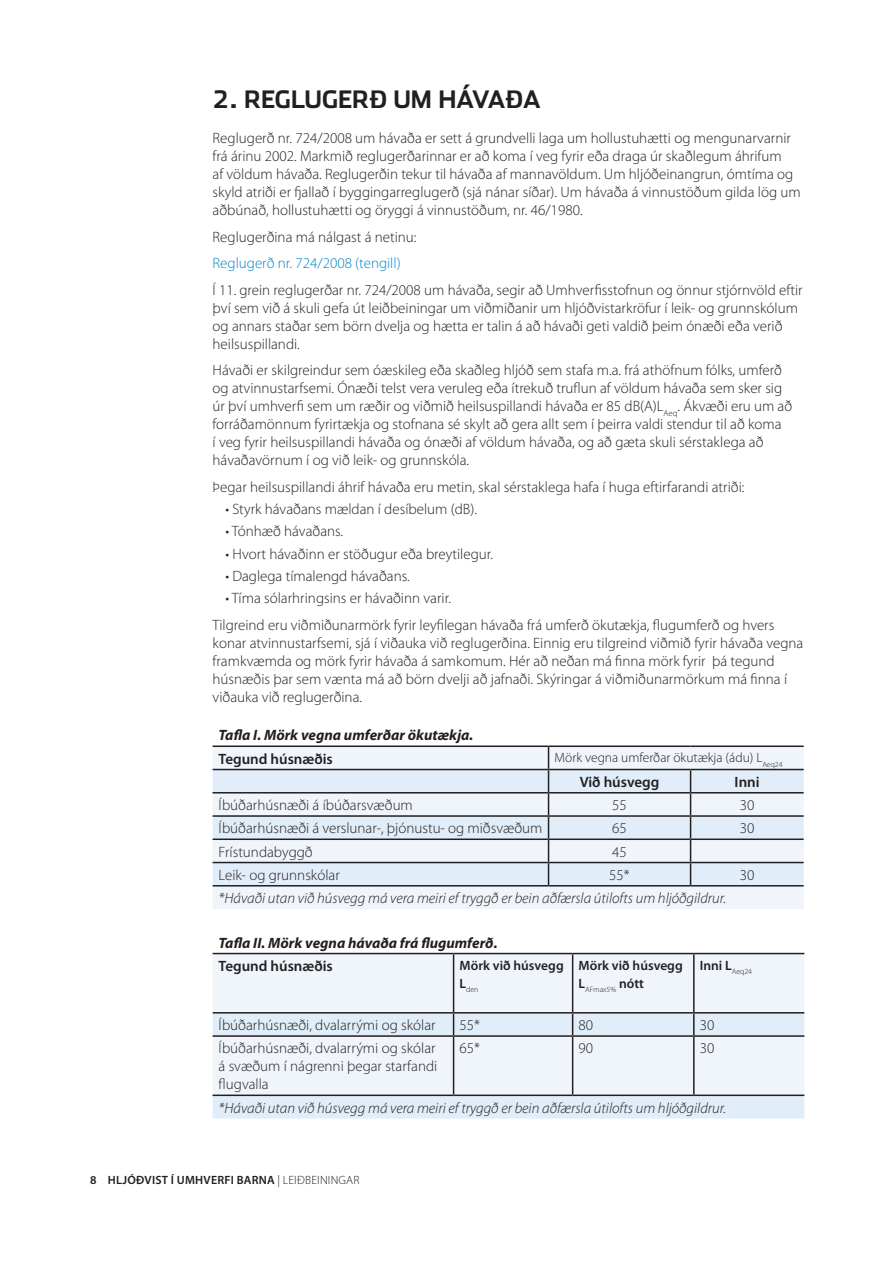
<style>
.page{position:relative;width:893px;height:1263px;background:#fff}
.page>*{position:absolute;margin:0;border:0;box-sizing:border-box;transform-origin:0 0}
.t1{font:24px "Stainless Bold Tab";color:#231f20}
.t2{font:300 15px/18px "Myriad Pro";color:#231f20}
.t3{font:italic 300 15px "Myriad Pro";color:#231f20}
.Millifyrirsogn_ekki{font:italic 700 15px "Myriad Pro";color:#231f20}
.t4{font:600 15px "Myriad Pro";color:#231f20}
.t5{font:300 15px "Myriad Pro";color:#0084ca}
.t6{font:600 13.5px "Myriad Pro";color:#231f20}
.t7{font:300 13.5px "Myriad Pro";color:#231f20}
.t8{font:600 12px "Myriad Pro";letter-spacing:.02em;color:#231f20}
.t9{font:300 7.8px "Myriad Pro";color:#231f20}
.s1{font-weight:300}
</style>
<div class="page">
<div style="left:213px;top:747px;width:591px;height:162px;background:#eff5fb"></div>
<svg style="left:213px;top:770px;width:591px;height:115px;fill:#e1edf8"></svg>
<hr style="left:213px;top:745px;width:336px;height:2px;background:#231f20">
<hr style="left:549px;top:745px;width:142px;height:2px;background:#231f20">
<hr style="left:691px;top:745px;width:113px;height:2px;background:#231f20">
<hr style="left:213px;top:769px;width:336px;height:1px;background:#231f20">
<hr style="left:549px;top:769px;width:142px;height:1px;background:#231f20">
<hr style="left:691px;top:769px;width:113px;height:1px;background:#231f20">
<hr style="left:213px;top:792px;width:336px;height:1px;background:#231f20">
<hr style="left:549px;top:792px;width:142px;height:1px;background:#231f20">
<hr style="left:691px;top:792px;width:113px;height:1px;background:#231f20">
<hr style="left:213px;top:815px;width:336px;height:2px;background:#231f20">
<hr style="left:549px;top:815px;width:142px;height:2px;background:#231f20">
<hr style="left:691px;top:815px;width:113px;height:2px;background:#231f20">
<hr style="left:213px;top:838px;width:336px;height:2px;background:#231f20">
<hr style="left:549px;top:838px;width:142px;height:2px;background:#231f20">
<hr style="left:691px;top:838px;width:113px;height:2px;background:#231f20">
<hr style="left:213px;top:862px;width:336px;height:1px;background:#231f20">
<hr style="left:549px;top:862px;width:142px;height:1px;background:#231f20">
<svg style="left:548px;top:747px;width:1px;height:138px"></svg>
<hr style="left:691px;top:862px;width:113px;height:1px;background:#231f20">
<svg style="left:690px;top:770px;width:1px;height:115px"></svg>
<hr style="left:213px;top:885px;width:336px;height:1px;background:#231f20">
<hr style="left:549px;top:885px;width:142px;height:1px;background:#231f20">
<hr style="left:691px;top:885px;width:113px;height:1px;background:#231f20">
<div style="left:213px;top:954px;width:591px;height:58px;background:#eff5fb"></div>
<svg style="left:213px;top:1013px;width:591px;height:105px;fill:#eff5fb"></svg>
<hr style="left:213px;top:953px;width:241px;height:1px;background:#231f20">
<hr style="left:454px;top:953px;width:119px;height:1px;background:#231f20">
<hr style="left:453px;top:954px;width:1px;height:58px;background:#231f20">
<hr style="left:573px;top:953px;width:121px;height:1px;background:#231f20">
<hr style="left:572px;top:954px;width:1px;height:58px;background:#231f20">
<hr style="left:694px;top:953px;width:110px;height:1px;background:#231f20">
<hr style="left:693px;top:954px;width:2px;height:58px;background:#231f20">
<hr style="left:213px;top:1012px;width:241px;height:1px;background:#231f20">
<hr style="left:454px;top:1012px;width:119px;height:1px;background:#231f20">
<svg style="left:453px;top:1013px;width:1px;height:22px"></svg>
<hr style="left:573px;top:1012px;width:121px;height:1px;background:#231f20">
<svg style="left:572px;top:1013px;width:1px;height:22px"></svg>
<hr style="left:694px;top:1012px;width:110px;height:1px;background:#231f20">
<hr style="left:693px;top:1013px;width:2px;height:22px;background:#231f20">
<hr style="left:213px;top:1035px;width:241px;height:2px;background:#231f20">
<hr style="left:454px;top:1035px;width:119px;height:2px;background:#231f20">
<hr style="left:453px;top:1037px;width:1px;height:57px;background:#231f20">
<hr style="left:573px;top:1035px;width:121px;height:2px;background:#231f20">
<hr style="left:572px;top:1037px;width:1px;height:57px;background:#231f20">
<hr style="left:694px;top:1035px;width:110px;height:2px;background:#231f20">
<hr style="left:693px;top:1037px;width:2px;height:57px;background:#231f20">
<hr style="left:213px;top:1094px;width:241px;height:2px;background:#231f20">
<hr style="left:454px;top:1094px;width:119px;height:2px;background:#231f20">
<hr style="left:573px;top:1094px;width:121px;height:2px;background:#231f20">
<hr style="left:694px;top:1094px;width:110px;height:2px;background:#231f20">
<h1 class="t1" style="left:213px;top:85px;width:330px">2. REGLUGERÐ UM HÁVAÐA</h1>
<p class="t2" style="left:213px;top:129px;width:590px">Reglugerð nr. 724/2008 um hávaða er sett á grundvelli laga um hollustuhætti og mengunarvarnir frá árinu 2002. Markmið reglugerðarinnar er að koma í veg fyrir eða draga úr skaðlegum áhrifum<br>af völdum hávaða. Reglugerðin tekur til hávaða af mannavöldum. Um hljóðeinangrun, ómtíma og skyld atriði er fjallað í byggingarreglugerð (sjá nánar síðar). Um hávaða á vinnustöðum gilda lög um aðbúnað, hollustuhætti og öryggi á vinnustöðum, nr. 46/1980.</p>
<p class="t2" style="left:213px;top:228px;width:205px">Reglugerðina má nálgast á netinu:</p>
<p class="t5" style="left:213px;top:254px;width:190px">Reglugerð nr. 724/2008 (tengill)</p>
<p class="t2" style="left:213px;top:281px;width:592px">Í 11. grein reglugerðar nr. 724/2008 um hávaða, segir að Umhverfisstofnun og önnur stjórnvöld eftir því sem við á skuli gefa út leiðbeiningar um viðmiðanir um hljóðvistarkröfur í leik- og grunnskólum og annars staðar sem börn dvelja og hætta er talin á að hávaði geti valdið þeim ónæði eða verið heilsuspillandi.</p>
<p class="t2" style="left:213px;top:361px;width:581px">Hávaði er skilgreindur sem óæskileg eða skaðleg hljóð sem stafa m.a. frá athöfnum fólks, umferð og atvinnustarfsemi. Ónæði telst vera veruleg eða ítrekuð truflun af völdum hávaða sem sker sig úr því umhverfi sem um ræðir og viðmið heilsuspillandi hávaða er 85 dB(A)L<sub>Aeq</sub>. Ákvæði eru um að forráðamönnum fyrirtækja og stofnana sé skylt að gera allt sem í þeirra valdi stendur til að koma<br>í veg fyrir heilsuspillandi hávaða og ónæði af völdum hávaða, og að gæta skuli sérstaklega að hávaðavörnum í og við leik- og grunnskóla.</p>
<p class="t2" style="left:213px;top:478px;width:533px">Þegar heilsuspillandi áhrif hávaða eru metin, skal sérstaklega hafa í huga eftirfarandi atriði:</p>
<p class="t2" style="left:225px;top:500px;width:253px">• Styrk hávaðans mældan í desíbelum (dB).</p>
<p class="t2" style="left:225px;top:522px;width:119px">• Tónhæð hávaðans.</p>
<p class="t2" style="left:225px;top:545px;width:269px">• Hvort hávaðinn er stöðugur eða breytilegur.</p>
<p class="t2" style="left:225px;top:567px;width:186px">• Daglega tímalengd hávaðans.</p>
<p class="t2" style="left:225px;top:589px;width:227px">• Tíma sólarhringsins er hávaðinn varir.</p>
<p class="t2" style="left:213px;top:616px;width:592px">Tilgreind eru viðmiðunarmörk fyrir leyfilegan hávaða frá umferð ökutækja, flugumferð og hvers konar atvinnustarfsemi, sjá í viðauka við reglugerðina. Einnig eru tilgreind viðmið fyrir hávaða vegna framkvæmda og mörk fyrir hávaða á samkomum. Hér að neðan má finna mörk fyrir þá tegund húsnæðis þar sem vænta má að börn dvelji að jafnaði. Skýringar á viðmiðunarmörkum má finna í viðauka við reglugerðina.</p>
<p class="Millifyrirsogn_ekki" style="left:219px;top:725px;width:256px">Tafla I. Mörk vegna umferðar ökutækja.</p>
<p class="t4" style="left:219px;top:749px;width:116px">Tegund húsnæðis</p>
<p class="t7" style="left:555px;top:750px;width:230px">Mörk vegna umferðar ökutækja (ádu) L<sub>Aeq24</sub></p>
<p class="t4" style="left:580px;top:772px;width:81px">Við húsvegg</p>
<p class="t4" style="left:735px;top:772px;width:27px">Inni</p>
<p class="t2" style="left:219px;top:796px;width:196px">Íbúðarhúsnæði á íbúðarsvæðum</p>
<p class="t2" style="left:612px;top:796px;width:16px">55</p>
<p class="t2" style="left:740px;top:796px;width:16px">30</p>
<p class="t2" style="left:219px;top:819px;width:325px">Íbúðarhúsnæði á verslunar-, þjónustu- og miðsvæðum</p>
<p class="t2" style="left:612px;top:819px;width:16px">65</p>
<p class="t2" style="left:740px;top:819px;width:16px">30</p>
<p class="t2" style="left:219px;top:842px;width:96px">Frístundabyggð</p>
<p class="t2" style="left:612px;top:842px;width:16px">45</p>
<p class="t2" style="left:219px;top:866px;width:123px">Leik- og grunnskólar</p>
<p class="t2" style="left:609px;top:866px;width:22px">55*</p>
<p class="t2" style="left:740px;top:866px;width:16px">30</p>
<p class="t3" style="left:219px;top:889px;width:509px">*Hávaði utan við húsvegg má vera meiri ef tryggð er bein aðfærsla útilofts um hljóðgildrur.</p>
<p class="Millifyrirsogn_ekki" style="left:219px;top:933px;width:280px">Tafla II. Mörk vegna hávaða frá flugumferð.</p>
<p class="t4" style="left:219px;top:956px;width:116px">Tegund húsnæðis</p>
<p class="t6" style="left:460px;top:956px;width:106px">Mörk við húsvegg</p>
<p class="t9" style="left:460px;top:985px;width:20px"><sup>L</sup>den</p>
<p class="t6" style="left:579px;top:956px;width:106px">Mörk við húsvegg</p>
<p class="t9" style="left:579px;top:985px;width:67px"><sup>L</sup>AFmax5% <sup>nótt</sup></p>
<p class="t6" style="left:700px;top:956px;width:54px">Inni L<sub>Aeq24</sub></p>
<p class="t2" style="left:219px;top:1016px;width:218px">Íbúðarhúsnæði, dvalarrými og skólar</p>
<p class="t2" style="left:460px;top:1016px;width:22px">55*</p>
<p class="t2" style="left:579px;top:1016px;width:16px">80</p>
<p class="t2" style="left:700px;top:1016px;width:16px">30</p>
<p class="t2" style="left:219px;top:1039px;width:220px;text-align:justify">Íbúðarhúsnæði, dvalarrými og skólar á svæðum í nágrenni þegar starfandi flugvalla</p>
<p class="t2" style="left:460px;top:1039px;width:22px">65*</p>
<p class="t2" style="left:579px;top:1039px;width:16px">90</p>
<p class="t2" style="left:700px;top:1039px;width:16px">30</p>
<p class="t3" style="left:219px;top:1098px;width:509px">*Hávaði utan við húsvegg má vera meiri ef tryggð er bein aðfærsla útilofts um hljóðgildrur.</p>
<p class="t8" style="left:90px;top:1173px;width:271px">8 HLJÓÐVIST Í UMHVERFI BARNA <span class="s1">| LEIÐBEININGAR</span></p>
</div>
